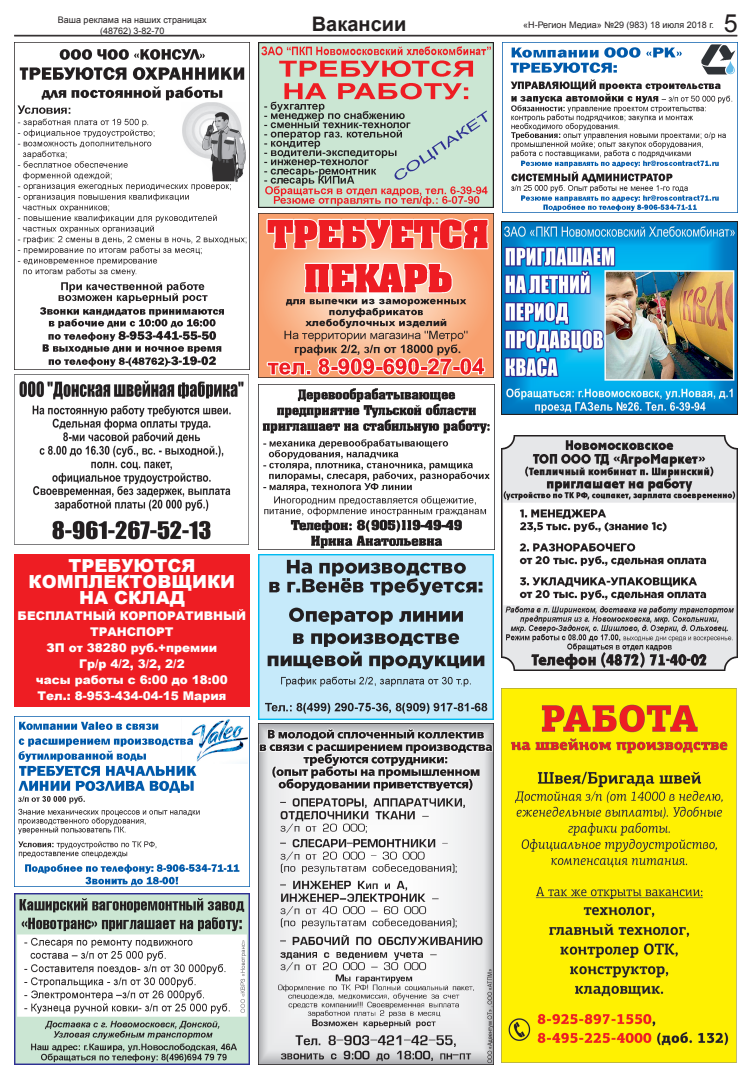
<style>
.page{position:relative;width:752px;height:1078px;background:#fff}
.page>*{position:absolute;margin:0;border:0;box-sizing:border-box;transform-origin:0 0}
.t1{font:25px "Arial";color:#231f20}
.t2{font:700 20px "Arial";color:#231f20}
.t3{font:900 18px/16px "Arial";color:#fff;text-align:center}
.t4{font:900 12px/16px "Arial";color:#fff;text-align:center}
.t5{font:9px/11px "Arial";color:#231f20;text-align:center}
</style>
<div class="page">
<img style="left:258px;top:385px;width:232px;height:164px">
<hr style="left:14px;top:35px;width:723px;height:1px;background:#231f20">
<hr style="left:14px;top:36px;width:723px;height:1px;background:#231f20">
<img style="left:14px;top:374px;width:235px;height:170px">
<img style="left:14px;top:43px;width:233px;height:326px">
<img style="left:258px;top:554px;width:235px;height:165px">
<img style="left:501px;top:435px;width:235px;height:235px">
<img style="left:501px;top:221px;width:235px;height:193px">
<img style="left:258px;top:213px;width:235px;height:165px">
<img style="left:258px;top:43px;width:235px;height:164px">
<img style="left:14px;top:716px;width:236px;height:170px">
<img style="left:502px;top:43px;width:235px;height:170px">
<img style="left:14px;top:893px;width:235px;height:170px">
<img style="left:258px;top:723px;width:235px;height:340px">
<img style="left:501px;top:688px;width:235px;height:374px">
<div style="left:14px;top:554px;width:235px;height:152px;background:#ee1d23"></div>
<p class="t5" style="left:58px;top:14px;width:150px">Ваша реклама на наших страницах (48762) 3-82-70</p>
<h2 class="t2" style="left:312px;top:10px;width:96px">Вакансии</h2>
<h1 class="t1" style="left:723px;top:7px;width:15px">5</h1>
<p class="t5" style="left:523px;top:20px;width:192px">«Н-Регион Медиа» №29 (983) 18 июля 2018 г.</p>
<h3 class="t3" style="left:29px;top:557px;width:205px">ТРЕБУЮТСЯ<br>КОМПЛЕКТОВЩИ КИ<br>НА СКЛАД</h3>
<p class="t4" style="left:18px;top:607px;width:230px">БЕСПЛАТНЫЙ КОРПОРАТИВНЫЙ<br>ТРАНСПОРТ<br>ЗП от 38280 руб.+премии<br>Гр/р 4/2, 3/2, 2/2<br>часы работы с 6:00 до 18:00<br>Тел.: 8-953-434-04-15 Мария</p>
</div>
